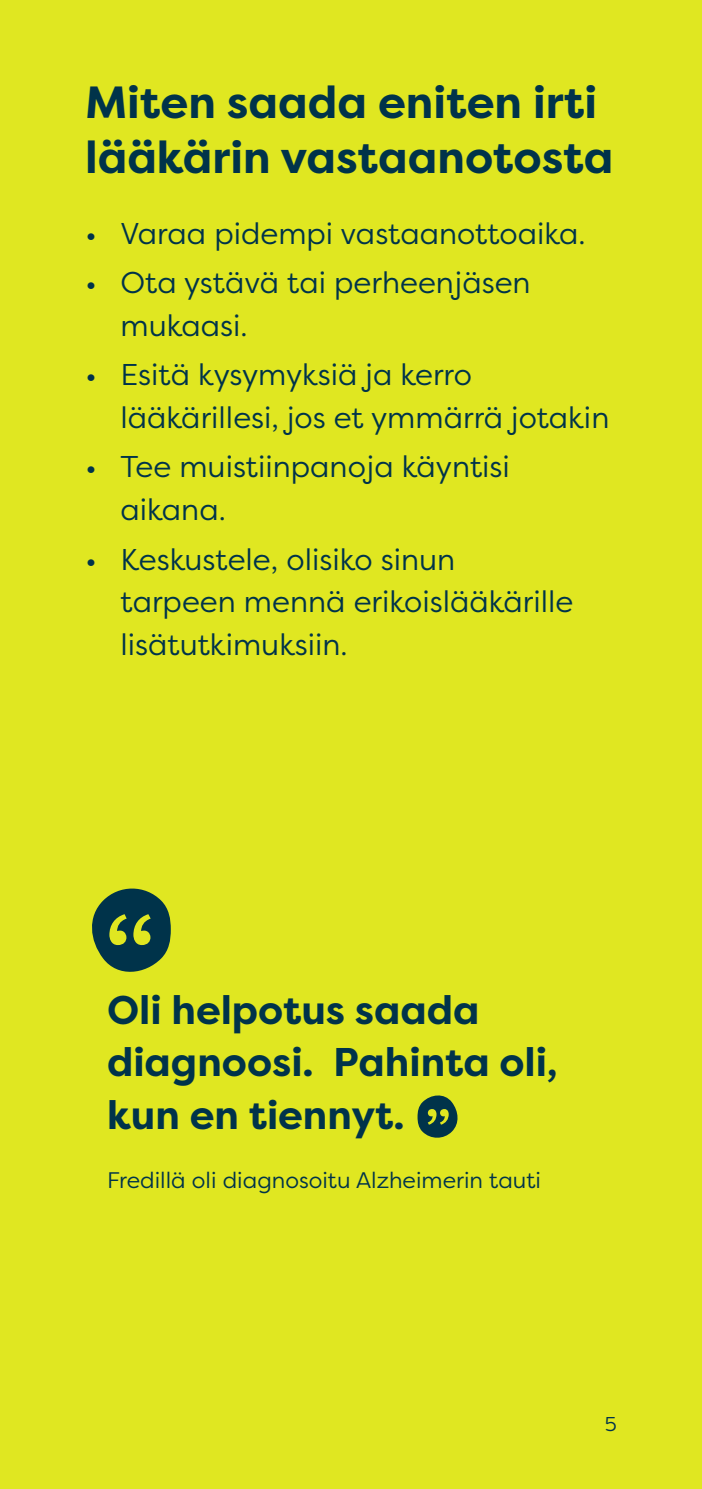
<style>
.page{position:relative;width:702px;height:1489px;background:#fff}
.page>*{position:absolute;margin:0;border:0;box-sizing:border-box;transform-origin:0 0}
.t1{font:700 45px/55px "Filson Pro";color:#00334a}
.t2{font:700 40px/52.5px "Filson Pro";color:#00334a}
.t3{font:30px/42.5px "Filson Pro";color:#00334a}
.t4{font:22.5px "Filson Pro";color:#00334a}
.t5{font:20px "Filson Pro";color:#00334a}
</style>
<div class="page">
<div style="left:0;top:0;width:702px;height:1488px;background:#e0e721"></div>
<svg style="left:92px;top:888px;width:79px;height:84px"></svg>
<svg style="left:417px;top:1095px;width:41px;height:43px"></svg>
<h1 class="t1" style="left:85px;top:75px;width:530px">Miten saada eniten irti lääkärin vastaanotosta</h1>
<p class="t3" style="left:85px;top:211px;width:502px">• Varaa pidempi vastaanottoaika.</p>
<p class="t3" style="left:120px;top:260px;width:411px;text-indent:-35px">• Ota ystävä tai perheenjäsen mukaasi.</p>
<p class="t3" style="left:120px;top:353px;width:490px;text-indent:-35px">• Esitä kysymyksiä ja kerro lääkärillesi, jos et ymmärrä jotakin</p>
<p class="t3" style="left:120px;top:445px;width:391px;text-indent:-35px">• Tee muistiinpanoja käyntisi aikana.</p>
<p class="t3" style="left:120px;top:537px;width:454px;text-indent:-35px">• Keskustele, olisiko sinun tarpeen mennä erikoislääkärille lisätutkimuksiin.</p>
<h2 class="t2" style="left:107px;top:984px;width:452px">Oli helpotus saada diagnoosi. Pahinta oli, kun en tiennyt.</h2>
<p class="t4" style="left:107px;top:1165px;width:435px">Fredillä oli diagnosoitu Alzheimerin tauti</p>
<p class="t5" style="left:605px;top:1410px;width:13px">5</p>
</div>
